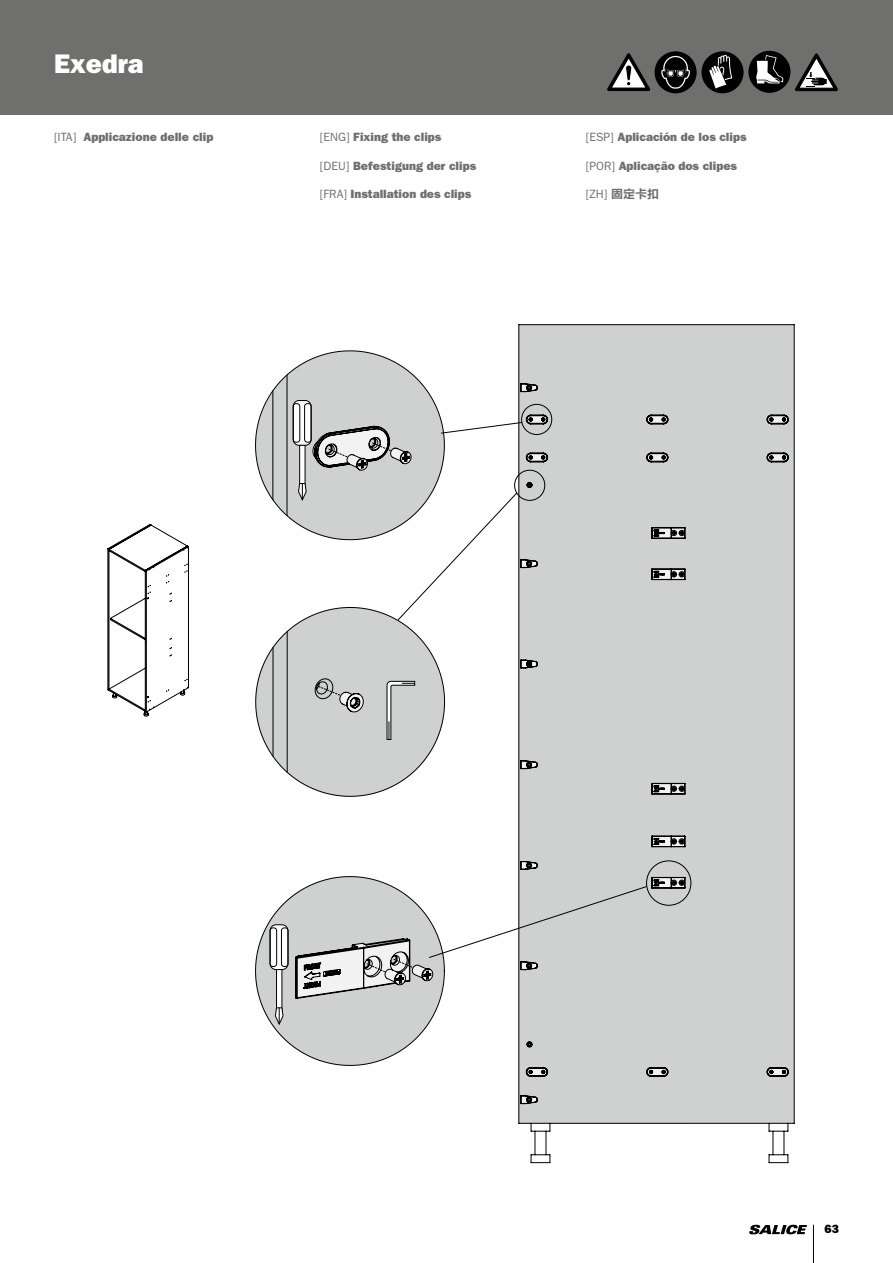
<style>
.page{position:relative;width:893px;height:1263px;background:#fff}
.page>*{position:absolute;margin:0;border:0;box-sizing:border-box;transform-origin:0 0}
.t1{font:27px "ITC Franklin Gothic Std Hvy";color:#fff}
.t2{font:12px "ITC Franklin Gothic Std Hvy";color:#6f6f6e}
.t3{font:12px "ITC Franklin Gothic Std";color:#6f6f6e}
.t4{font:12px "ITC Franklin Gothic Std Hvy";color:#000}
.s1{font-family:"ITC Franklin Gothic Std"}
.s2{font-family:"FZLTCHJW GB1 0"}
</style>
<div class="page">
<hr style="left:0;top:0;width:1px;height:1263px;background:#6f6f6e">
<div style="left:0;top:0;width:893px;height:115px;background:#6f6f6e"></div>
<svg style="left:518px;top:324px;width:277px;height:839px;background:#cdcece"></svg>
<svg style="left:107px;top:524px;width:82px;height:192px"></svg>
<div style="left:521px;top:404px;width:31px;height:31px;border:1px solid #000;border-radius:50%"></div>
<div style="left:514px;top:470px;width:31px;height:31px;border:1px solid #000;border-radius:50%"></div>
<div style="left:646px;top:860px;width:45px;height:46px;border:1px solid #000;border-radius:50%"></div>
<svg style="left:255px;top:350px;width:268px;height:447px"></svg>
<svg style="left:255px;top:876px;width:392px;height:190px"></svg>
<div style="left:655px;top:51px;width:42px;height:42px;background:#000;border-radius:50%"></div>
<svg style="left:661px;top:51px;width:29px;height:38px"></svg>
<div style="left:701px;top:51px;width:42px;height:42px;background:#000;border-radius:50%"></div>
<svg style="left:709px;top:55px;width:23px;height:34px"></svg>
<svg style="left:608px;top:54px;width:42px;height:37px"></svg>
<svg style="left:795px;top:54px;width:42px;height:37px"></svg>
<div style="left:748px;top:51px;width:42px;height:42px;background:#000;border-radius:50%"></div>
<svg style="left:756px;top:55px;width:27px;height:28px"></svg>
<hr style="left:813px;top:1225px;width:1px;height:38px;background:#000">
<svg style="left:749px;top:1225px;width:58px;height:9px"></svg>
<h1 class="t1" style="left:54px;top:47px;width:91px">Exedra</h1>
<p class="t2" style="left:54px;top:130px;width:161px"><span class="s1">[ITA]</span> Applicazione delle clip</p>
<p class="t2" style="left:320px;top:130px;width:123px"><span class="s1">[ENG]</span> Fixing the clips</p>
<p class="t2" style="left:320px;top:158px;width:158px"><span class="s1">[DEU]</span> Befestigung der clips</p>
<p class="t2" style="left:320px;top:187px;width:153px"><span class="s1">[FRA]</span> Installation des clips</p>
<p class="t2" style="left:586px;top:130px;width:162px"><span class="s1">[ESP]</span> Aplicación de los clips</p>
<p class="t2" style="left:586px;top:158px;width:153px"><span class="s1">[POR]</span> Aplicação dos clipes</p>
<p class="t3" style="left:586px;top:187px;width:75px">[ZH] <span class="s2">固定卡扣</span></p>
<p class="t4" style="left:825px;top:1222px;width:16px">63</p>
</div>
